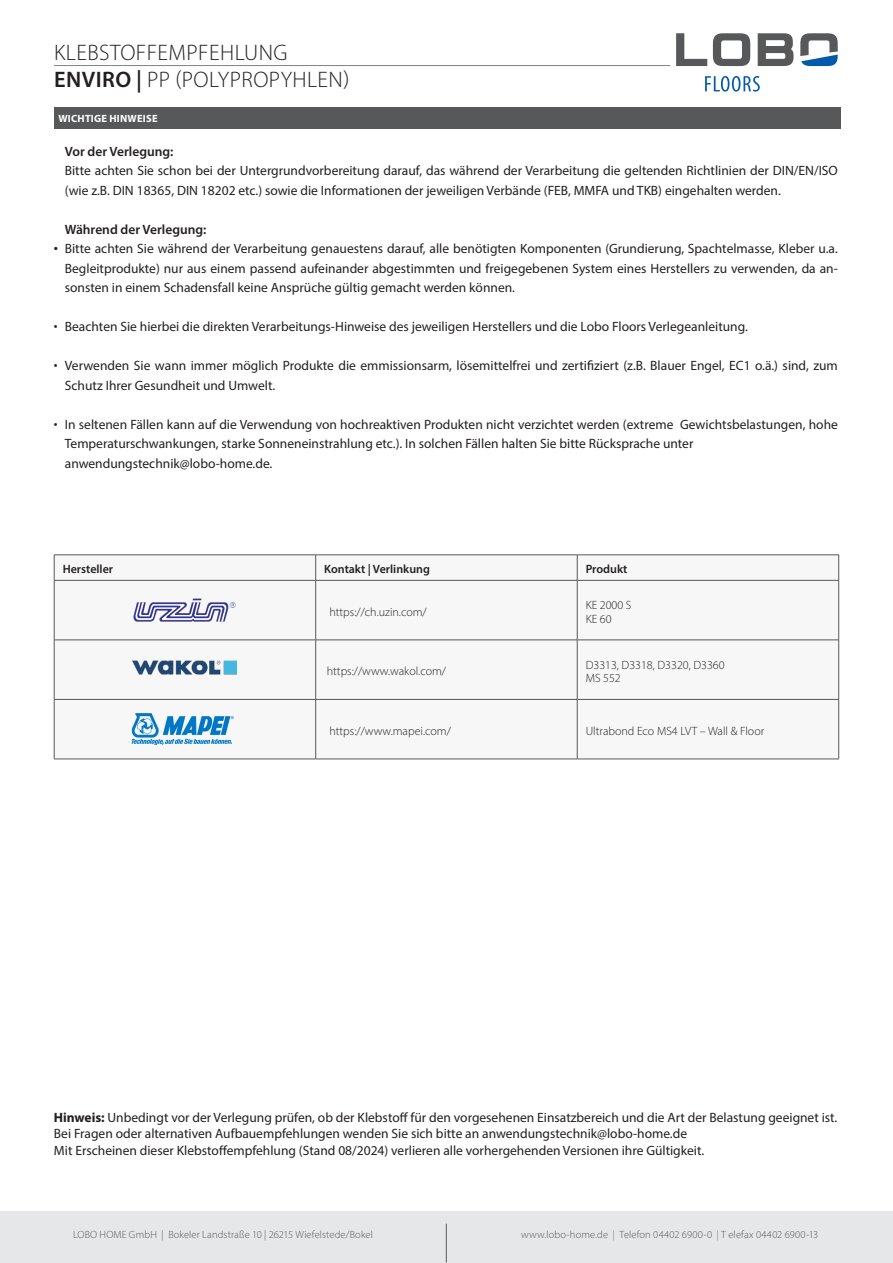
<style>
.page{position:relative;width:893px;height:1263px;background:#fff}
.page>*{position:absolute;margin:0;border:0;box-sizing:border-box;transform-origin:0 0}
.t1{font:300 22.5px "Myriad Pro";letter-spacing:.02em;color:#231f20}
.t2{font:13.5px/19.5px "Myriad Pro";color:#231f20}
.t3{font:600 13.5px "Myriad Pro";color:#231f20}
.t4{font:300 12px/13.5px "Myriad Pro";color:#231f20}
.t5{font:600 12px "Myriad Pro";color:#231f20}
.t6{font:300 10.5px "Myriad Pro";letter-spacing:.015em;color:#57585a}
.t7{font:700 10.5px "Myriad Pro";letter-spacing:.02em;color:#fff}
.s1{font-weight:600}
.s2{font-weight:700}
</style>
<div class="page">
<svg style="left:713px;top:33px;width:37px;height:33px"></svg>
<svg style="left:676px;top:33px;width:31px;height:33px"></svg>
<svg style="left:758px;top:33px;width:35px;height:33px"></svg>
<svg style="left:705px;top:76px;width:55px;height:16px"></svg>
<svg style="left:800px;top:33px;width:38px;height:33px"></svg>
<div style="left:0;top:1212px;width:893px;height:51px;background:#e6e7e9"></div>
<hr style="left:446px;top:1224px;width:1px;height:38px;background:#57585a">
<div style="left:54px;top:107px;width:787px;height:21px;background:#57585a"></div>
<hr style="left:54px;top:65px;width:616px;height:1px;background:#808285">
<svg style="left:55px;top:556px;width:783px;height:203px"></svg>
<hr style="left:54px;top:555px;width:262px;height:1px;background:#57585a">
<svg style="left:54px;top:555px;width:1px;height:25px"></svg>
<hr style="left:316px;top:555px;width:261px;height:1px;background:#57585a">
<svg style="left:315px;top:555px;width:1px;height:25px"></svg>
<hr style="left:577px;top:555px;width:262px;height:1px;background:#57585a">
<svg style="left:577px;top:555px;width:1px;height:25px"></svg>
<svg style="left:838px;top:555px;width:1px;height:25px"></svg>
<hr style="left:54px;top:580px;width:262px;height:1px;background:#57585a">
<hr style="left:54px;top:580px;width:1px;height:60px;background:#57585a">
<hr style="left:316px;top:580px;width:261px;height:1px;background:#57585a">
<hr style="left:315px;top:580px;width:1px;height:60px;background:#57585a">
<hr style="left:577px;top:580px;width:262px;height:1px;background:#57585a">
<hr style="left:577px;top:580px;width:1px;height:60px;background:#57585a">
<hr style="left:838px;top:580px;width:1px;height:60px;background:#57585a">
<hr style="left:54px;top:640px;width:262px;height:1px;background:#57585a">
<hr style="left:54px;top:640px;width:1px;height:59px;background:#57585a">
<hr style="left:316px;top:640px;width:261px;height:1px;background:#57585a">
<hr style="left:315px;top:640px;width:1px;height:59px;background:#57585a">
<hr style="left:577px;top:640px;width:262px;height:1px;background:#57585a">
<hr style="left:577px;top:640px;width:1px;height:59px;background:#57585a">
<hr style="left:838px;top:640px;width:1px;height:59px;background:#57585a">
<hr style="left:54px;top:699px;width:262px;height:1px;background:#57585a">
<hr style="left:54px;top:700px;width:1px;height:59px;background:#57585a">
<hr style="left:316px;top:699px;width:261px;height:1px;background:#57585a">
<hr style="left:315px;top:700px;width:1px;height:59px;background:#57585a">
<hr style="left:577px;top:699px;width:262px;height:1px;background:#57585a">
<hr style="left:577px;top:700px;width:1px;height:59px;background:#57585a">
<hr style="left:838px;top:700px;width:1px;height:59px;background:#57585a">
<hr style="left:54px;top:759px;width:262px;height:1px;background:#57585a">
<hr style="left:316px;top:759px;width:261px;height:1px;background:#57585a">
<hr style="left:577px;top:759px;width:262px;height:1px;background:#57585a">
<img style="left:132px;top:597px;width:105px;height:26px">
<img style="left:130px;top:714px;width:104px;height:30px">
<img style="left:132px;top:660px;width:105px;height:15px">
<p class="t1" style="left:54px;top:39px;width:235px">KLEBSTOFFEMPFEHLUNG</p>
<p class="t1" style="left:54px;top:66px;width:297px"><span class="s1">ENVIRO |</span> PP (POLYPROPYHLEN)</p>
<p class="t7" style="left:58px;top:111px;width:101px">WICHTIGE HINWEISE</p>
<p class="t3" style="left:65px;top:143px;width:110px">Vor der Verlegung:</p>
<p class="t2" style="left:65px;top:161px;width:774px">Bitte achten Sie schon bei der Untergrundvorbereitung darauf, das während der Verarbeitung die geltenden Richtlinien der DIN/EN/ISO (wie z.B. DIN 18365, DIN 18202 etc.) sowie die Informationen der jeweiligen Verbände (FEB, MMFA und TKB) eingehalten werden.</p>
<p class="t3" style="left:65px;top:221px;width:143px">Während der Verlegung:</p>
<p class="t2" style="left:65px;top:239px;width:775px;text-align:justify">Bitte achten Sie während der Verarbeitung genauestens darauf, alle benötigten Komponenten (Grundierung, Spachtelmasse, Kleber u.a.<br>Begleitprodukte) nur aus einem passend aufeinander abgestimmten und freigegebenen System eines Herstellers zu verwenden, da an&shy;sonsten in einem Schadensfall keine Ansprüche gültig gemacht werden können.</p>
<p class="t2" style="left:65px;top:317px;width:684px">Beachten Sie hierbei die direkten Verarbeitungs-Hinweise des jeweiligen Herstellers und die Lobo Floors Verlegeanleitung.</p>
<p class="t2" style="left:65px;top:356px;width:774px">Verwenden Sie wann immer möglich Produkte die emmissionsarm, lösemittelfrei und zertifiziert (z.B. Blauer Engel, EC1 o.ä.) sind, zum<br>Schutz Ihrer Gesundheit und Umwelt.</p>
<p class="t2" style="left:65px;top:414px;width:775px">In seltenen Fällen kann auf die Verwendung von hochreaktiven Produkten nicht verzichtet werden (extreme Gewichtsbelastungen, hohe<br>Temperaturschwankungen, starke Sonneneinstrahlung etc.). In solchen Fällen halten Sie bitte Rücksprache unter</p>
<p class="t2" style="left:65px;top:453px;width:209px">anwendungstechnik@lobo-home.de.</p>
<p class="t3" style="left:54px;top:239px;width:6px">•</p>
<p class="t2" style="left:54px;top:316px;width:5px">•</p>
<p class="t2" style="left:54px;top:355px;width:5px">•</p>
<p class="t2" style="left:54px;top:413px;width:5px">•</p>
<p class="t5" style="left:63px;top:562px;width:52px">Hersteller</p>
<p class="t5" style="left:324px;top:562px;width:107px">Kontakt | Verlinkung</p>
<p class="t5" style="left:586px;top:562px;width:43px">Produkt</p>
<p class="t4" style="left:329px;top:605px;width:99px">https://ch.uzin.com/</p>
<p class="t4" style="left:586px;top:598px;width:47px">KE 2000 S<br>KE 60</p>
<p class="t4" style="left:327px;top:664px;width:121px">https://www.wakol.com/</p>
<p class="t4" style="left:586px;top:658px;width:140px">D3313, D3318, D3320, D3360</p>
<p class="t4" style="left:586px;top:671px;width:37px">MS 552</p>
<p class="t4" style="left:329px;top:724px;width:123px">https://www.mapei.com/</p>
<p class="t4" style="left:586px;top:724px;width:180px">Ultrabond Eco MS4 LVT – Wall &amp; Floor</p>
<p class="t2" style="left:54px;top:1109px;width:785px;line-height:16.2px"><span class="s2">Hinweis:</span> Unbedingt vor der Verlegung prüfen, ob der Klebstoff für den vorgesehenen Einsatzbereich und die Art der Belastung geeignet ist.<br>Bei Fragen oder alternativen Aufbauempfehlungen wenden Sie sich bitte an anwendungstechnik@lobo-home.de<br>Mit Erscheinen dieser Klebstoffempfehlung (Stand 08/2024) verlieren alle vorhergehenden Versionen ihre Gültigkeit.</p>
<p class="t6" style="left:73px;top:1228px;width:301px">LOBO HOME GmbH | Bokeler Landstraße 10 | 26215 Wiefelstede/Bokel</p>
<p class="t6" style="left:521px;top:1228px;width:299px">www.lobo-home.de | Telefon 04402 6900-0 | T elefax 04402 6900-13</p>
</div>
